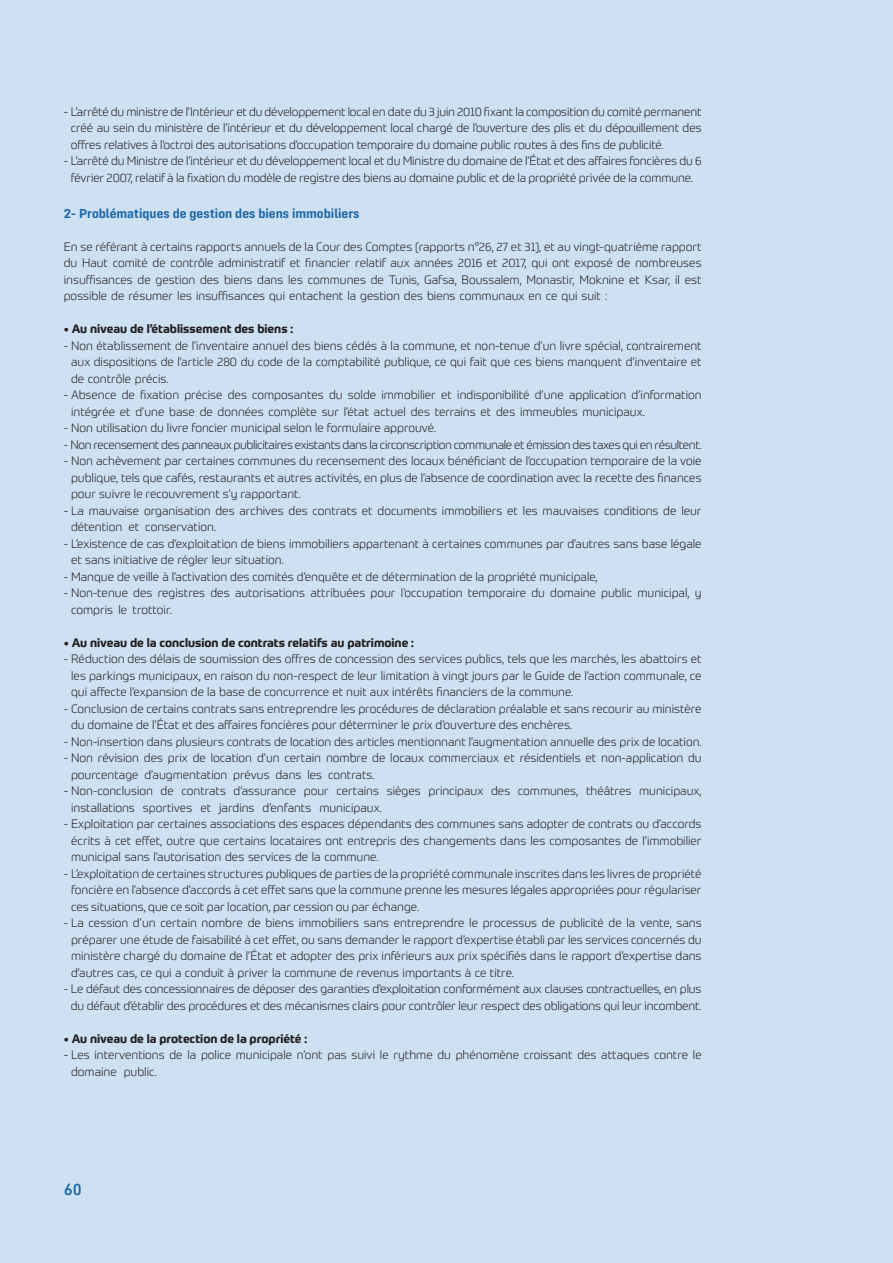
<style>
.page{position:relative;width:893px;height:1263px;background:#cee1f3}
.page>*{position:absolute;margin:0;border:0;box-sizing:border-box;transform-origin:0 0}
.t1{font:500 16.5px "DIN Next LT Arabic";color:#1e68a6}
.FR-T4{font:600 13.5px "Config Condensed";color:#1e68a6;scale:1.2 1}
.FR-TXT1{font:300 12px/16.5px "Prometo";color:#231f20;text-align:justify}
.FR-T5{font:700 12px "Prometo";color:#231f20}
.FR-TXT1-2{font:300 12px "Prometo";letter-spacing:-.03em;color:#231f20}
</style>
<div class="page">
<p class="FR-TXT1" style="left:71px;top:103px;width:632px;text-indent:-7px">- L’arrêté du ministre de l’Intérieur et du développement local en date du 3 juin 2010 fixant la composition du comité permanent créé au sein du ministère de l’intérieur et du développement local chargé de l’ouverture des plis et du dépouillement des offres relatives à l’octroi des autorisations d’occupation temporaire du domaine public routes à des fins de publicité.</p>
<p class="FR-TXT1" style="left:64px;top:152px;width:639px;text-align:center">- L’arrêté du Ministre de l’intérieur et du développement local et du Ministre du domaine de l’État et des affaires foncières du 6 février 2007, relatif à la fixation du modèle de registre des biens au domaine public et de la propriété privée de la commune.</p>
<p class="FR-T4" style="left:64px;top:205px;width:248px">2- Problématiques de gestion des biens immobiliers</p>
<p class="FR-TXT1" style="left:64px;top:238px;width:639px">En se référant à certains rapports annuels de la Cour des Comptes (rapports n°26, 27 et 31), et au vingt-quatrième rapport du Haut comité de contrôle administratif et financier relatif aux années 2016 et 2017, qui ont exposé de nombreuses insuffisances de gestion des biens dans les communes de Tunis, Gafsa, Boussalem, Monastir, Moknine et Ksar, il est possible de résumer les insuffisances qui entachent la gestion des biens communaux en ce qui suit :</p>
<p class="FR-T5" style="left:64px;top:321px;width:231px">• Au niveau de l’établissement des biens :</p>
<p class="FR-TXT1" style="left:71px;top:337px;width:632px;text-indent:-7px">- Non établissement de l’inventaire annuel des biens cédés à la commune, et non-tenue d’un livre spécial, contrairement aux dispositions de l’article 280 du code de la comptabilité publique, ce qui fait que ces biens manquent d’inventaire et de contrôle précis.</p>
<p class="FR-TXT1" style="left:71px;top:386px;width:632px;text-indent:-7px">- Absence de fixation précise des composantes du solde immobilier et indisponibilité d’une application d’information intégrée et d’une base de données complète sur l’état actuel des terrains et des immeubles municipaux.</p>
<p class="FR-TXT1" style="left:64px;top:419px;width:374px">- Non utilisation du livre foncier municipal selon le formulaire approuvé.</p>
<p class="FR-TXT1-2" style="left:64px;top:437px;width:639px">- Non recensement des panneaux publicitaires existants dans la circonscription communale et émission des taxes qui en résultent.</p>
<p class="FR-TXT1" style="left:71px;top:452px;width:632px;text-indent:-7px">- Non achèvement par certaines communes du recensement des locaux bénéficiant de l’occupation temporaire de la voie publique, tels que cafés, restaurants et autres activités, en plus de l’absence de coordination avec la recette des finances pour suivre le recouvrement s’y rapportant.</p>
<p class="FR-TXT1" style="left:71px;top:502px;width:632px;text-indent:-7px">- La mauvaise organisation des archives des contrats et documents immobiliers et les mauvaises conditions de leur détention et conservation.</p>
<p class="FR-TXT1" style="left:71px;top:535px;width:632px;text-indent:-7px">- L’existence de cas d’exploitation de biens immobiliers appartenant à certaines communes par d’autres sans base légale et sans initiative de régler leur situation.</p>
<p class="FR-TXT1" style="left:64px;top:568px;width:535px">- Manque de veille à l’activation des comités d’enquête et de détermination de la propriété municipale,</p>
<p class="FR-TXT1" style="left:71px;top:584px;width:632px;text-indent:-7px">- Non-tenue des registres des autorisations attribuées pour l’occupation temporaire du domaine public municipal, y compris le trottoir.</p>
<p class="FR-T5" style="left:64px;top:635px;width:352px">• Au niveau de la conclusion de contrats relatifs au patrimoine :</p>
<p class="FR-TXT1" style="left:71px;top:650px;width:632px;text-indent:-7px">- Réduction des délais de soumission des offres de concession des services publics, tels que les marchés, les abattoirs et les parkings municipaux, en raison du non-respect de leur limitation à vingt jours par le Guide de l’action communale, ce qui affecte l’expansion de la base de concurrence et nuit aux intérêts financiers de la commune.</p>
<p class="FR-TXT1" style="left:71px;top:700px;width:632px;text-indent:-7px">- Conclusion de certains contrats sans entreprendre les procédures de déclaration préalable et sans recourir au ministère du domaine de l’État et des affaires foncières pour déterminer le prix d’ouverture des enchères.</p>
<p class="FR-TXT1" style="left:64px;top:733px;width:639px">- Non-insertion dans plusieurs contrats de location des articles mentionnant l’augmentation annuelle des prix de location.</p>
<p class="FR-TXT1" style="left:71px;top:749px;width:632px;text-indent:-7px">- Non révision des prix de location d’un certain nombre de locaux commerciaux et résidentiels et non-application du pourcentage d’augmentation prévus dans les contrats.</p>
<p class="FR-TXT1" style="left:71px;top:782px;width:632px;text-indent:-7px">- Non-conclusion de contrats d’assurance pour certains sièges principaux des communes, théâtres municipaux, installations sportives et jardins d’enfants municipaux.</p>
<p class="FR-TXT1" style="left:71px;top:815px;width:632px;text-indent:-7px">- Exploitation par certaines associations des espaces dépendants des communes sans adopter de contrats ou d’accords écrits à cet effet, outre que certains locataires ont entrepris des changements dans les composantes de l’immobilier municipal sans l’autorisation des services de la commune.</p>
<p class="FR-TXT1" style="left:71px;top:865px;width:632px;text-indent:-7px">- L’exploitation de certaines structures publiques de parties de la propriété communale inscrites dans les livres de propriété foncière en l’absence d’accords à cet effet sans que la commune prenne les mesures légales appropriées pour régulariser ces situations, que ce soit par location, par cession ou par échange.</p>
<p class="FR-TXT1" style="left:71px;top:914px;width:632px;text-indent:-7px">- La cession d’un certain nombre de biens immobiliers sans entreprendre le processus de publicité de la vente, sans préparer une étude de faisabilité à cet effet, ou sans demander le rapport d’expertise établi par les services concernés du ministère chargé du domaine de l’État et adopter des prix inférieurs aux prix spécifiés dans le rapport d’expertise dans d’autres cas, ce qui a conduit à priver la commune de revenus importants à ce titre.</p>
<p class="FR-TXT1" style="left:64px;top:980px;width:639px;text-align:center">- Le défaut des concessionnaires de déposer des garanties d’exploitation conformément aux clauses contractuelles, en plus du défaut d’établir des procédures et des mécanismes clairs pour contrôler leur respect des obligations qui leur incombent.</p>
<p class="FR-T5" style="left:64px;top:1031px;width:245px">• Au niveau de la protection de la propriété :</p>
<p class="FR-TXT1" style="left:71px;top:1046px;width:632px;text-indent:-7px">- Les interventions de la police municipale n’ont pas suivi le rythme du phénomène croissant des attaques contre le domaine public.</p>
<h1 class="t1" style="left:64px;top:1179px;width:20px">60</h1>
</div>
